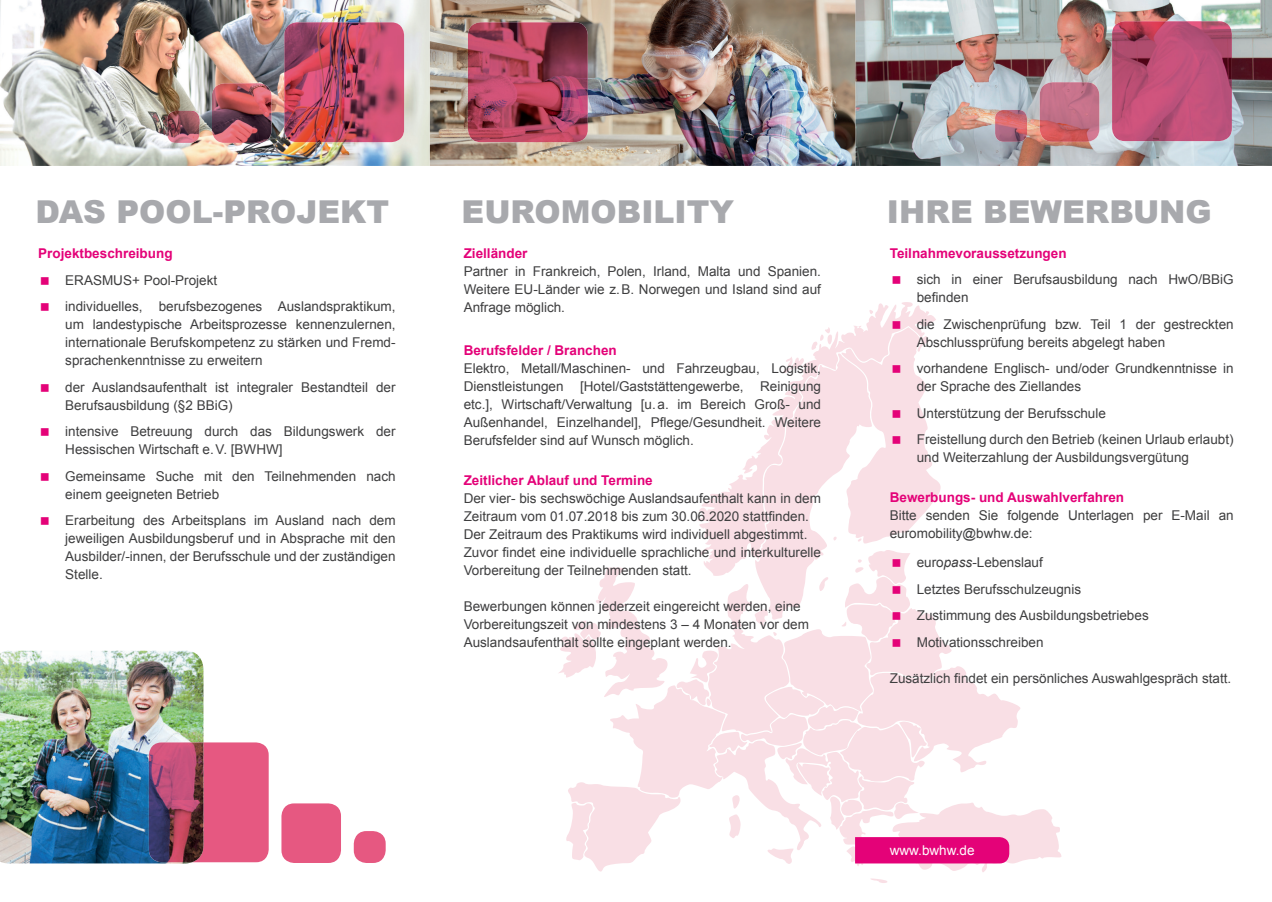
<style>
.page{position:relative;width:1272px;height:902px;background:#fff}
.page>*{position:absolute;margin:0;border:0;box-sizing:border-box;transform-origin:0 0}
.t1{font:900 31.5px "Arial";color:#a8a9ad}
.t2{font:13.5px/18px "Arial";color:#3e3e3f}
.t3{font:700 13.5px "Arial";color:#e40278}
.t4{font:13.5px "Arial";color:#fff}
.s1{font-style:italic}
</style>
<div class="page">
<img style="left:0;top:0;width:1271px;height:166px">
<svg style="left:176px;top:93px;width:32px;height:32px"></svg>
<svg style="left:559px;top:302px;width:502px;height:580px"></svg>
<div style="left:855px;top:837px;width:154px;height:26px;background:#e40278"></div>
<img style="left:284px;top:22px;width:120px;height:120px">
<img style="left:468px;top:22px;width:119px;height:120px">
<img style="left:212px;top:83px;width:59px;height:60px">
<img style="left:167px;top:111px;width:32px;height:32px">
<img style="left:1112px;top:21px;width:119px;height:120px">
<img style="left:1039px;top:82px;width:60px;height:60px">
<img style="left:995px;top:110px;width:31px;height:32px">
<img style="left:0;top:650px;width:188px;height:213px">
<div style="left:203px;top:742px;width:66px;height:120px;background:#e65881"></div>
<img style="left:149px;top:742px;width:54px;height:120px">
<div style="left:281px;top:803px;width:60px;height:59px;background:#e65881;border-radius:13px"></div>
<div style="left:354px;top:831px;width:31px;height:31px;background:#e65881;border-radius:13px"></div>
<svg style="left:892px;top:321px;width:8px;height:7px"></svg>
<svg style="left:892px;top:365px;width:8px;height:8px"></svg>
<svg style="left:892px;top:410px;width:8px;height:7px"></svg>
<svg style="left:892px;top:436px;width:8px;height:8px"></svg>
<svg style="left:892px;top:559px;width:8px;height:8px"></svg>
<svg style="left:892px;top:586px;width:8px;height:7px"></svg>
<svg style="left:892px;top:612px;width:8px;height:8px"></svg>
<svg style="left:892px;top:639px;width:8px;height:7px"></svg>
<h1 class="t1" style="left:36px;top:188px;width:355px">DAS POOL-PROJEKT</h1>
<p class="t3" style="left:38px;top:244px;width:136px">Projektbeschreibung</p>
<p class="t2" style="left:65px;top:267px;width:332px;line-height:26.5px">ERASMUS+ Pool-Projekt<br>individuelles, berufsbezogenes Auslandspraktikum,</p>
<p class="t2" style="left:65px;top:315px;width:332px;text-align:justify">um landestypische Arbeitsprozesse kennenzulernen, internationale Berufskompetenz zu stärken und Fremd&shy;sprachenkenntnisse zu erweitern</p>
<p class="t2" style="left:65px;top:378px;width:332px">der Auslandsaufenthalt ist integraler Bestandteil der<br>Berufsausbildung (§2 BBiG)</p>
<p class="t2" style="left:65px;top:422px;width:332px">intensive Betreuung durch das Bildungswerk der<br>Hessischen Wirtschaft e. V. [BWHW]</p>
<p class="t2" style="left:65px;top:467px;width:332px">Gemeinsame Suche mit den Teilnehmenden nach einem geeigneten Betrieb</p>
<p class="t2" style="left:65px;top:511px;width:332px;text-align:justify">Erarbeitung des Arbeitsplans im Ausland nach dem jeweiligen Ausbildungsberuf und in Absprache mit den Ausbilder/-innen, der Berufsschule und der zuständigen Stelle.</p>
<h1 class="t1" style="left:461px;top:188px;width:274px">EUROMOBILITY</h1>
<p class="t3" style="left:463px;top:244px;width:65px">Zielländer</p>
<p class="t2" style="left:463px;top:262px;width:359px;text-align:justify">Partner in Frankreich, Polen, Irland, Malta und Spanien.<br>Weitere EU-Länder wie z. B. Norwegen und Island sind auf Anfrage möglich.</p>
<p class="t3" style="left:463px;top:341px;width:155px">Berufsfelder / Branchen</p>
<p class="t2" style="left:463px;top:359px;width:359px;text-align:justify">Elektro, Metall/Maschinen- und Fahrzeugbau, Logistik, Dienst leistungen [Hotel/Gaststättengewerbe, Reinigung etc.], Wirtschaft/Verwaltung [u. a. im Bereich Groß- und Außenhandel, Einzelhandel], Pflege/Gesundheit. Weitere Berufsfelder sind auf Wunsch möglich.</p>
<p class="t3" style="left:463px;top:471px;width:191px">Zeitlicher Ablauf und Termine</p>
<p class="t2" style="left:463px;top:489px;width:359px">Der vier- bis sechswöchige Auslandsaufenthalt kann in dem Zeitraum vom 01.07.2018 bis zum 30.06.2020 stattfinden.<br>Der Zeitraum des Praktikums wird individuell abgestimmt.<br>Zuvor findet eine individuelle sprachliche und interkulturelle Vorbereitung der Teilnehmenden statt.</p>
<p class="t2" style="left:463px;top:597px;width:347px">Bewerbungen können jederzeit eingereicht werden, eine<br>Vorbereitungszeit von mindestens 3 – 4 Monaten vor dem<br>Auslandsaufenthalt sollte eingeplant werden.</p>
<h1 class="t1" style="left:887px;top:188px;width:326px">IHRE BEWERBUNG</h1>
<p class="t3" style="left:889px;top:244px;width:178px">Teilnahmevoraussetzungen</p>
<p class="t2" style="left:916px;top:270px;width:318px">sich in einer Berufsausbildung nach HwO/BBiG befinden</p>
<p class="t2" style="left:916px;top:315px;width:318px">die Zwischenprüfung bzw. Teil 1 der gestreckten<br>Abschlussprüfung bereits abgelegt haben</p>
<p class="t2" style="left:916px;top:359px;width:318px">vorhandene Englisch- und/oder Grundkenntnisse in der Sprache des Ziellandes</p>
<p class="t2" style="left:916px;top:400px;width:318px;line-height:26.5px">Unterstützung der Berufsschule<br>Freistellung durch den Betrieb (keinen Urlaub erlaubt)</p>
<p class="t2" style="left:916px;top:448px;width:274px">und Weiterzahlung der Ausbildungsvergütung</p>
<p class="t3" style="left:889px;top:488px;width:236px">Bewerbungs- und Auswahlverfahren</p>
<p class="t2" style="left:889px;top:506px;width:345px">Bitte senden Sie folgende Unterlagen per E-Mail an euromobility@bwhw.de:</p>
<p class="t2" style="left:916px;top:549px;width:233px;line-height:26.5px">euro<span class="s1">pass</span>-Lebenslauf<br>Letztes Berufsschulzeugnis<br>Zustimmung des Ausbildungsbetriebes<br>Motivationsschreiben</p>
<p class="t2" style="left:889px;top:669px;width:343px">Zusätzlich findet ein persönliches Auswahlgespräch statt.</p>
<p class="t4" style="left:889px;top:841px;width:86px">www.bwhw.de</p>
</div>
